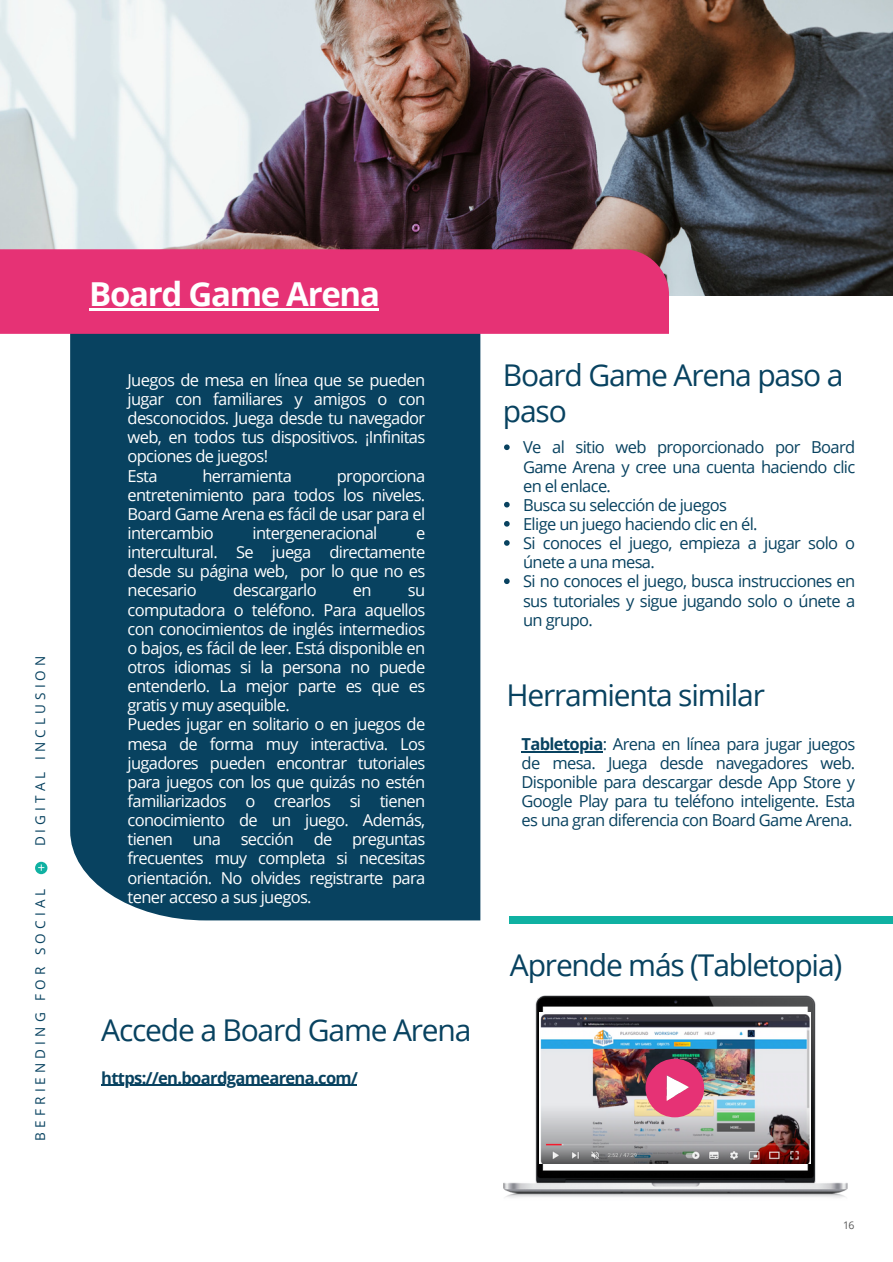
<style>
.page{position:relative;width:893px;height:1262px;background:#fff}
.page>*{position:absolute;margin:0;border:0;box-sizing:border-box;transform-origin:0 0}
.t1{font:700 33px "Open Sans";letter-spacing:-.04em;color:#fff}
.t2{font:30px/36px "Open Sans";letter-spacing:-.04em;color:#084260}
.t3{font:16.5px/19.2px "Open Sans";letter-spacing:-.04em;color:#fff;text-align:justify}
.t4{font:16.5px/19.2px "Open Sans";letter-spacing:-.04em;color:#084260;text-align:justify}
.t5{font:700 16.5px "Open Sans";letter-spacing:-.04em;color:#084260}
.t6{font:13.5px "Open Sans";letter-spacing:.305em;color:#084260}
.t7{font:10.5px "Open Sans";color:#595959}
.s1{font-weight:700}
</style>
<div class="page">
<svg style="left:35px;top:861px;width:12px;height:13px"></svg>
<svg style="left:38px;top:864px;width:6px;height:6px"></svg>
<div style="left:70px;top:334px;width:410px;height:586px;background:#084260"></div>
<div style="left:509px;top:916px;width:383px;height:7px;background:#10b1a2"></div>
<img style="left:0;top:0;width:892px;height:295px">
<img style="left:503px;top:995px;width:345px;height:203px">
<div style="left:0;top:249px;width:668px;height:85px;background:#e63275"></div>
<img style="left:539px;top:1012px;width:270px;height:151px">
<svg style="left:645px;top:1058px;width:58px;height:59px;background:#d0537e"></svg>
<svg style="left:504px;top:444px;width:5px;height:6px"></svg>
<svg style="left:504px;top:502px;width:5px;height:5px"></svg>
<svg style="left:504px;top:521px;width:5px;height:5px"></svg>
<svg style="left:504px;top:540px;width:5px;height:5px"></svg>
<svg style="left:504px;top:578px;width:5px;height:6px"></svg>
<hr style="left:111px;top:1084px;width:246px;height:1px;background:#084260">
<hr style="left:89px;top:308px;width:289px;height:3px;background:#fff">
<hr style="left:521px;top:750px;width:81px;height:2px;background:#084260">
<p class="t6" style="left:31px;top:846px;width:192px;rotate:-90deg">DIGITAL INCLUSION</p>
<p class="t6" style="left:31px;top:1140px;width:253px;rotate:-90deg">BEFRIENDING FOR SOCIAL</p>
<p class="t1" style="left:89px;top:271px;width:292px">Board Game Arena</p>
<p class="t3" style="left:127px;top:370px;width:299px">Juegos de mesa en línea que se pueden jugar con familiares y amigos o con desconocidos. Juega desde tu navegador web, en todos tus dispositivos. ¡Infinitas opciones de juegos!</p>
<p class="t3" style="left:127px;top:465px;width:32px">Esta</p>
<p class="t3" style="left:202px;top:465px;width:91px">herramienta</p>
<p class="t1" style="left:94px;top:401px;width:168px">Digimi App</p>
<p class="t3" style="left:127px;top:465px;width:299px;text-indent:209px">proporciona entretenimiento para todos los niveles.<br>Board Game Arena es fácil de usar para el intercambio</p>
<p class="t3" style="left:252px;top:523px;width:126px">intergeneracional</p>
<p class="t3" style="left:127px;top:523px;width:299px;text-indent:288px">e intercultural. Se juega directamente desde su página web, por lo que no es necesario</p>
<p class="t3" style="left:233px;top:580px;width:85px">descargarlo</p>
<p class="t3" style="left:353px;top:580px;width:20px">en</p>
<p class="t3" style="left:127px;top:580px;width:299px;text-indent:280px">su computadora o teléfono. Para aquellos con conocimientos de inglés intermedios o bajos, es fácil de leer. Está disponible en otros idiomas si la persona no puede entenderlo. La mejor parte es que es gratis y muy asequible.</p>
<p class="t3" style="left:127px;top:714px;width:299px">Puedes jugar en solitario o en juegos de mesa de forma muy interactiva. Los jugadores pueden encontrar tutoriales para juegos con los que quizás no estén familiarizados o crearlos si tienen conocimiento de un juego. Además, tienen una sección de preguntas frecuentes muy completa si necesitas orientación. No olvides registrarte para tener acceso a sus juegos.</p>
<p class="t2" style="left:101px;top:1011px;width:371px">Accede a Board Game Arena</p>
<p class="t5" style="left:101px;top:1065px;width:258px">https://en.boardgamearena.com/</p>
<p class="t2" style="left:502px;top:356px;width:342px">Board Game Arena paso a paso</p>
<p class="t4" style="left:523px;top:437px;width:333px">Ve al sitio web proporcionado por Board Game Arena y cree una cuenta haciendo clic en el enlace.</p>
<p class="t4" style="left:523px;top:495px;width:205px">Busca su selección de juegos</p>
<p class="t4" style="left:523px;top:514px;width:236px">Elige un juego haciendo clic en él.</p>
<p class="t4" style="left:523px;top:533px;width:333px">Si conoces el juego, empieza a jugar solo o únete a una mesa.</p>
<p class="t4" style="left:523px;top:571px;width:333px">Si no conoces el juego, busca instrucciones en sus tutoriales y sigue jugando solo o únete a un grupo.</p>
<p class="t2" style="left:506px;top:676px;width:260px">Herramienta similar</p>
<p class="t4" style="left:521px;top:733px;width:335px"><span class="s1">Tabletopia</span>: Arena en línea para jugar juegos de mesa. Juega desde navegadores web.<br>Disponible para descargar desde App Store y Google Play para tu teléfono inteligente. Esta es una gran diferencia con Board Game Arena.</p>
<p class="t2" style="left:509px;top:946px;width:334px">Aprende más (Tabletopia)</p>
<p class="t7" style="left:842px;top:1217px;width:13px">16</p>
</div>
